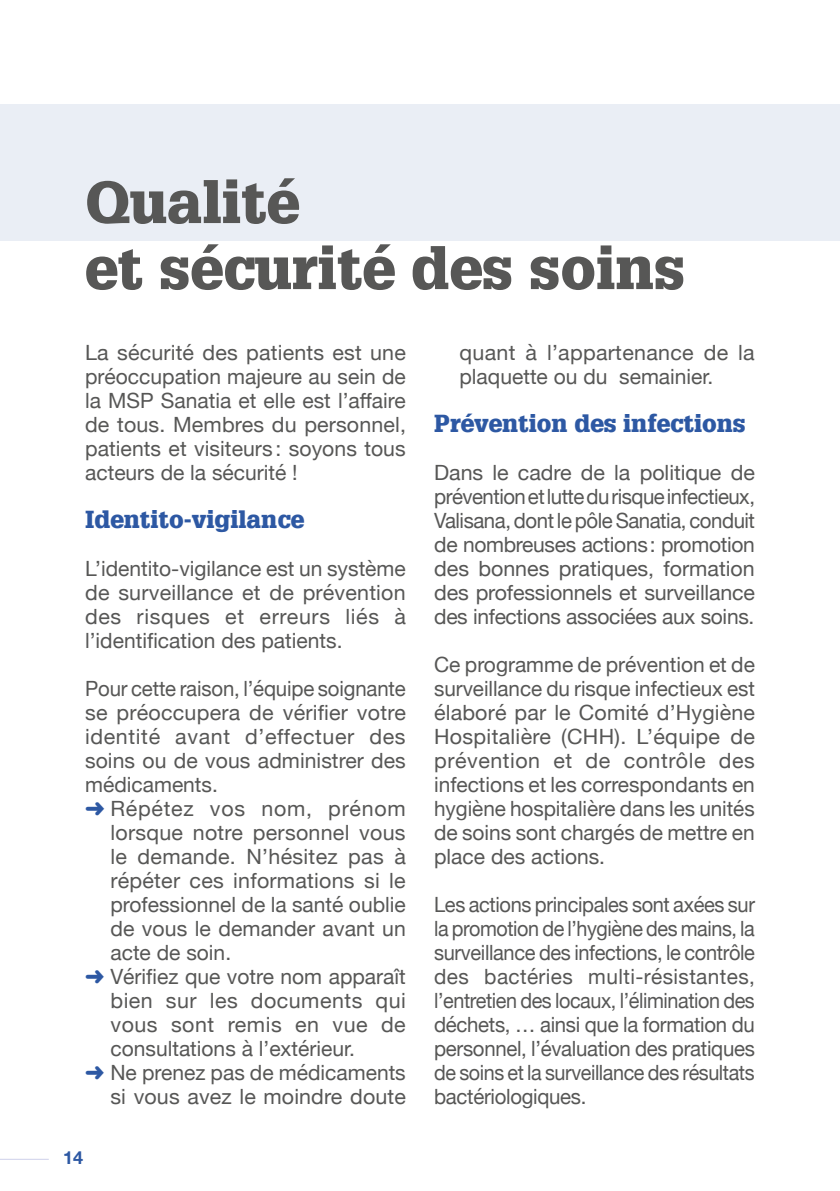
<style>
.page{position:relative;width:840px;height:1191px;background:#fff}
.page>*{position:absolute;margin:0;border:0;box-sizing:border-box;transform-origin:0 0}
.t1{font:900 58px/66px "Glypha LT";color:#575756}
.t2{font:900 24px "Glypha LT";color:#2d58a3}
.t3{font:21px/24px "Helvetica Neue";color:#575756;text-align:justify}
.t4{font:21px/24px "Helvetica Neue";color:#575756;text-align:justify;scale:.95 1}
.t5{font:21px "Helvetica Neue";letter-spacing:.025em;color:#575756}
.t6{font:21px "Helvetica Neue";letter-spacing:.03em;color:#575756}
.t7{font:21px "Helvetica Neue";letter-spacing:.035em;color:#575756}
.t8{font:700 18px "Helvetica Neue";color:#2d58a3}
.s1{color:#2d58a3}
</style>
<div class="page">
<hr style="left:0;top:1158px;width:49px;height:1px;background:#ced1ea">
<div style="left:0;top:105px;width:839px;height:136px;background:#eaeef5"></div>
<h1 class="t1" style="left:85px;top:169px;width:601px">Qualité<br>et sécurité des soins</h1>
<p class="t3" style="left:85px;top:342px;width:322px">La sécurité des patients est une préoccupation majeure au sein de la MSP Sanatia et elle est l’affaire de tous. Membres du personnel, patients et visiteurs : soyons tous acteurs de la sécurité !</p>
<p class="t2" style="left:85px;top:505px;width:220px">Identito-vigilance</p>
<p class="t3" style="left:85px;top:558px;width:322px">L’identito-vigilance est un système de surveillance et de prévention des risques et erreurs liés à l’identification des patients.</p>
<p class="t3" style="left:85px;top:678px;width:322px">Pour cette raison, l’équipe soignante</p>
<p class="t3" style="left:85px;top:702px;width:322px">se préoccupera de vérifier votre</p>
<p class="t6" style="left:85px;top:721px;width:322px">identité avant d’effectuer des</p>
<p class="t3" style="left:85px;top:750px;width:322px">soins ou de vous administrer des</p>
<p class="t3" style="left:85px;top:774px;width:134px">médicaments.</p>
<p class="t7" style="left:85px;top:793px;width:322px"><span class="s1">➜</span> Répétez vos nom, prénom</p>
<p class="t3" style="left:110px;top:822px;width:296px">lorsque notre personnel vous</p>
<p class="t3" style="left:110px;top:846px;width:297px">le demande. N’hésitez pas à</p>
<p class="t3" style="left:110px;top:870px;width:296px">répéter ces informations si le</p>
<p class="t3" style="left:110px;top:894px;width:297px">professionnel de la santé oublie</p>
<p class="t3" style="left:110px;top:918px;width:297px">de vous le demander avant un</p>
<p class="t3" style="left:110px;top:942px;width:122px">acte de soin.</p>
<p class="t3" style="left:85px;top:966px;width:322px"><span class="s1">➜</span> Vérifiez que votre nom apparaît</p>
<p class="t5" style="left:110px;top:985px;width:297px">bien sur les documents qui</p>
<p class="t5" style="left:110px;top:1009px;width:297px">vous sont remis en vue de</p>
<p class="t3" style="left:110px;top:1038px;width:246px">consultations à l’extérieur.</p>
<p class="t3" style="left:85px;top:1062px;width:322px"><span class="s1">➜</span> Ne prenez pas de médicaments</p>
<p class="t3" style="left:110px;top:1086px;width:297px">si vous avez le moindre doute</p>
<p class="t8" style="left:63px;top:1144px;width:22px">14</p>
<p class="t3" style="left:459px;top:342px;width:296px">quant à l’appartenance de la plaquette ou du semainier.</p>
<p class="t2" style="left:434px;top:409px;width:313px">Prévention des infections</p>
<p class="t3" style="left:434px;top:462px;width:322px">Dans le cadre de la politique de prévention et lutte du risque infectieux, Valisana, dont le pôle Sanatia, conduit de nombreuses actions: promotion des bonnes pratiques, formation des professionnels et surveillance des infections associées aux soins.</p>
<p class="t3" style="left:434px;top:654px;width:322px">Ce programme de prévention et de surveillance du risque infectieux est élaboré par le Comité d’Hygiène Hospitalière (CHH). L’équipe de prévention et de contrôle des infections et les correspondants en hygiène hospitalière dans les unités de soins sont chargés de mettre en place des actions.</p>
<p class="t4" style="left:434px;top:894px;width:339px">Les actions principales sont axées sur la promotion de l’hygiène des mains, la surveillance des infections, le contrôle des bactéries multi-résistantes, l’entretien des locaux, l’élimination des déchets, … ainsi que la formation du personnel, l’évaluation des pratiques de soins et la surveillance des résultats bactériologiques.</p>
</div>
